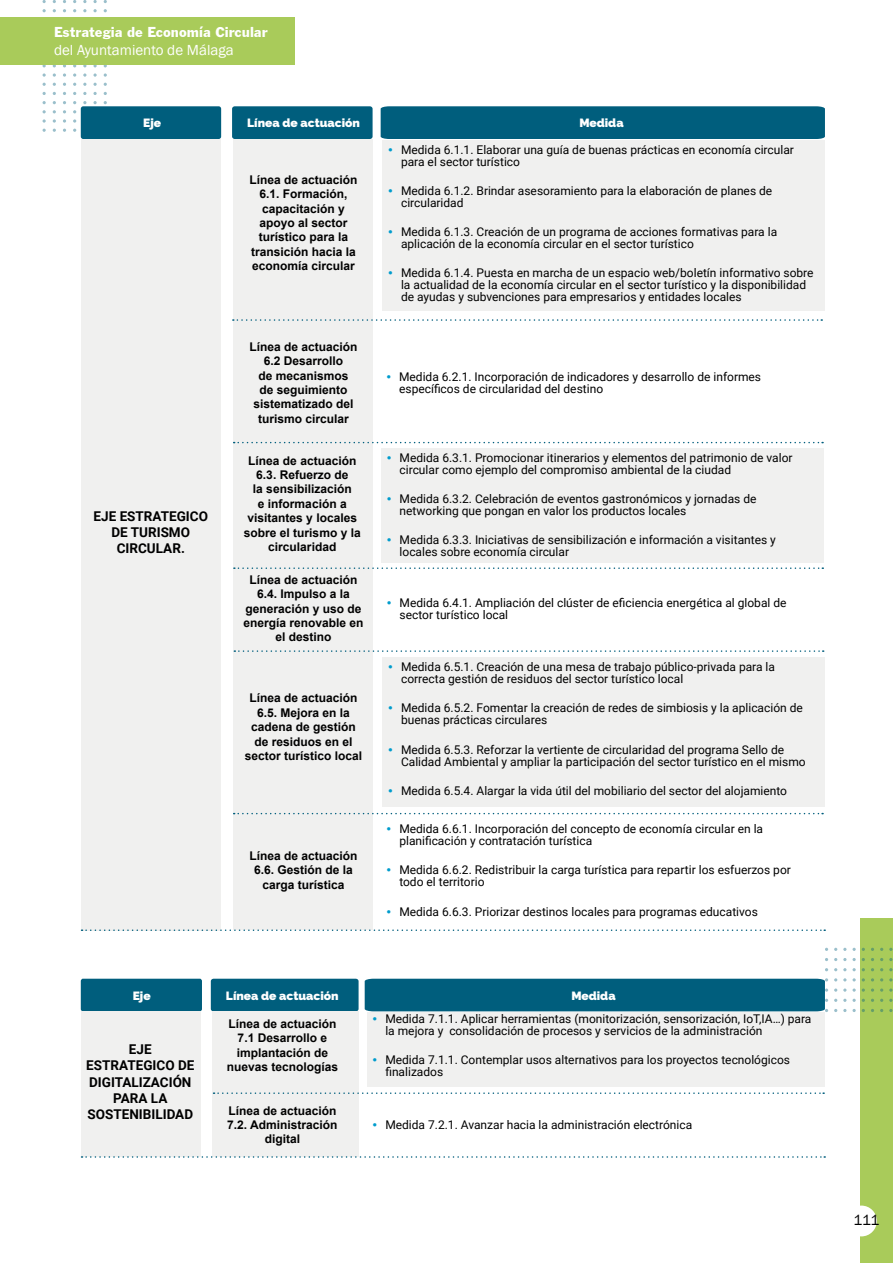
<style>
.page{position:relative;width:893px;height:1263px;background:#fff}
.page>*{position:absolute;margin:0;border:0;box-sizing:border-box;transform-origin:0 0}
.t1{font:15px "Franklin Gothic";color:#fff}
.t2{font:15px "Franklin Gothic";color:#fff}
.t3{font:15px "Franklin Gothic";color:#000}
.t4{font:700 13.5px/16.2px "Roboto";color:#000;text-align:center}
.t5{font:12px/12px "Roboto";color:#000}
.t6{font:700 12px/14.4px "Arial";color:#000;text-align:center}
.t7{font:800 12px "Raleway";color:#fff}
.s1{font-family:"Bembo Std";font-size:13.5px;color:#009ccd}
</style>
<div class="page">
<div style="left:861px;top:918px;width:32px;height:345px;background:#a9cb5a"></div>
<div style="left:846px;top:1205px;width:31px;height:31px;background:#fff;border-radius:50%"></div>
<svg style="left:93px;top:92px;width:4px;height:3px"></svg>
<svg style="left:63px;top:119px;width:3px;height:4px"></svg>
<svg style="left:93px;top:0;width:4px;height:3px"></svg>
<svg style="left:63px;top:73px;width:3px;height:4px"></svg>
<svg style="left:93px;top:73px;width:4px;height:4px"></svg>
<svg style="left:852px;top:988px;width:4px;height:4px"></svg>
<svg style="left:852px;top:1009px;width:4px;height:3px"></svg>
<svg style="left:852px;top:958px;width:4px;height:3px"></svg>
<div style="left:0;top:17px;width:295px;height:48px;background:#a9cb5a"></div>
<div style="left:81px;top:106px;width:140px;height:33px;background:#005e7d;border-radius:2px"></div>
<div style="left:81px;top:139px;width:140px;height:791px;background:#f0f0ef"></div>
<div style="left:232px;top:106px;width:141px;height:33px;background:#005e7d;border-radius:3px"></div>
<div style="left:233px;top:140px;width:140px;height:790px;background:#f0f0ef"></div>
<div style="left:381px;top:106px;width:444px;height:33px;background:#005e7d"></div>
<div style="left:383px;top:140px;width:442px;height:170px;background:#f0f0ef"></div>
<svg style="left:82px;top:929px;width:743px;height:2px"></svg>
<svg style="left:233px;top:319px;width:589px;height:2px"></svg>
<div style="left:381px;top:448px;width:442px;height:115px;background:#f0f0ef"></div>
<svg style="left:234px;top:442px;width:589px;height:1px"></svg>
<svg style="left:234px;top:567px;width:589px;height:2px"></svg>
<div style="left:383px;top:658px;width:442px;height:149px;background:#f0f0ef"></div>
<svg style="left:234px;top:650px;width:590px;height:2px"></svg>
<svg style="left:234px;top:813px;width:589px;height:1px"></svg>
<div style="left:81px;top:979px;width:121px;height:32px;background:#005e7d;border-radius:2px"></div>
<div style="left:81px;top:1011px;width:120px;height:145px;background:#f0f0ef"></div>
<div style="left:211px;top:979px;width:148px;height:32px;background:#005e7d;border-radius:3px"></div>
<div style="left:212px;top:1011px;width:147px;height:145px;background:#f0f0ef"></div>
<div style="left:365px;top:978px;width:463px;height:34px;background:#005e7d"></div>
<div style="left:367px;top:1012px;width:458px;height:74px;background:#f0f0ef"></div>
<svg style="left:214px;top:1092px;width:610px;height:2px"></svg>
<svg style="left:82px;top:1156px;width:743px;height:2px"></svg>
<p class="t1" style="left:54px;top:23px;width:215px">Estrategia de Economía Circular</p>
<p class="t2" style="left:54px;top:40px;width:181px">del Ayuntamiento de Málaga</p>
<p class="t7" style="left:143px;top:116px;width:19px">Eje</p>
<p class="t7" style="left:247px;top:116px;width:114px">Línea de actuación</p>
<p class="t7" style="left:579px;top:116px;width:46px">Medida</p>
<p class="t4" style="left:94px;top:507px;width:116px">EJE ESTRATEGICO<br>DE TURISMO<br>CIRCULAR.</p>
<p class="t6" style="left:250px;top:173px;width:110px">Línea de actuación<br>6.1. Formación, capacitación y apoyo al sector turístico para la transición hacia la economía circular</p>
<p class="t6" style="left:250px;top:340px;width:110px">Línea de actuación<br>6.2 Desarrollo<br>de mecanismos<br>de seguimiento sistematizado del turismo circular</p>
<p class="t6" style="left:244px;top:453px;width:118px">Línea de actuación<br>6.3. Refuerzo de<br>la sensibilización<br>e información a visitantes y locales sobre el turismo y la circularidad</p>
<p class="t6" style="left:244px;top:573px;width:122px">Línea de actuación<br>6.4. Impulso a la generación y uso de energía renovable en el destino</p>
<p class="t6" style="left:245px;top:691px;width:119px">Línea de actuación<br>6.5. Mejora en la cadena de gestión de residuos en el sector turístico local</p>
<p class="t6" style="left:249px;top:849px;width:110px">Línea de actuación<br>6.6. Gestión de la carga turística</p>
<p class="t5" style="left:401px;top:143px;width:394px;text-indent:-13px"><span class="s1">•</span> Medida 6.1.1. Elaborar una guía de buenas prácticas en economía circular para el sector turístico</p>
<p class="t5" style="left:401px;top:184px;width:373px;text-indent:-13px"><span class="s1">•</span> Medida 6.1.2. Brindar asesoramiento para la elaboración de planes de circularidad</p>
<p class="t5" style="left:401px;top:225px;width:378px;text-indent:-13px"><span class="s1">•</span> Medida 6.1.3. Creación de un programa de acciones formativas para la aplicación de la economía circular en el sector turístico</p>
<p class="t5" style="left:401px;top:266px;width:414px;text-indent:-13px"><span class="s1">•</span> Medida 6.1.4. Puesta en marcha de un espacio web/boletín informativo sobre la actualidad de la economía circular en el sector turístico y la disponibilidad de ayudas y subvenciones para empresarios y entidades locales</p>
<p class="t5" style="left:399px;top:370px;width:364px;text-indent:-13px"><span class="s1">•</span> Medida 6.2.1. Incorporación de indicadores y desarrollo de informes específicos de circularidad del destino</p>
<p class="t5" style="left:400px;top:451px;width:395px;text-indent:-13px"><span class="s1">•</span> Medida 6.3.1. Promocionar itinerarios y elementos del patrimonio de valor circular como ejemplo del compromiso ambiental de la ciudad</p>
<p class="t5" style="left:400px;top:492px;width:358px;text-indent:-13px"><span class="s1">•</span> Medida 6.3.2. Celebración de eventos gastronómicos y jornadas de networking que pongan en valor los productos locales</p>
<p class="t5" style="left:400px;top:533px;width:378px;text-indent:-13px"><span class="s1">•</span> Medida 6.3.3. Iniciativas de sensibilización e información a visitantes y locales sobre economía circular</p>
<p class="t5" style="left:400px;top:596px;width:388px;text-indent:-13px"><span class="s1">•</span> Medida 6.4.1. Ampliación del clúster de eficiencia energética al global de sector turístico local</p>
<p class="t5" style="left:401px;top:661px;width:376px;text-indent:-13px"><span class="s1">•</span> Medida 6.5.1. Creación de una mesa de trabajo público-privada para la correcta gestión de residuos del sector turístico local</p>
<p class="t5" style="left:401px;top:702px;width:403px;text-indent:-13px"><span class="s1">•</span> Medida 6.5.2. Fomentar la creación de redes de simbiosis y la aplicación de buenas prácticas circulares</p>
<p class="t5" style="left:401px;top:743px;width:406px;text-indent:-13px"><span class="s1">•</span> Medida 6.5.3. Reforzar la vertiente de circularidad del programa Sello de<br>Calidad Ambiental y ampliar la participación del sector turístico en el mismo</p>
<p class="t5" style="left:388px;top:784px;width:400px"><span class="s1">•</span> Medida 6.5.4. Alargar la vida útil del mobiliario del sector del alojamiento</p>
<p class="t5" style="left:399px;top:823px;width:365px;text-indent:-13px"><span class="s1">•</span> Medida 6.6.1. Incorporación del concepto de economía circular en la planificación y contratación turística</p>
<p class="t5" style="left:399px;top:864px;width:393px;text-indent:-13px"><span class="s1">•</span> Medida 6.6.2. Redistribuir la carga turística para repartir los esfuerzos por todo el territorio</p>
<p class="t5" style="left:387px;top:905px;width:373px"><span class="s1">•</span> Medida 6.6.3. Priorizar destinos locales para programas educativos</p>
<p class="t7" style="left:133px;top:988px;width:19px">Eje</p>
<p class="t7" style="left:226px;top:988px;width:114px">Línea de actuación</p>
<p class="t7" style="left:571px;top:988px;width:46px">Medida</p>
<p class="t4" style="left:86px;top:1041px;width:110px">EJE<br>ESTRATEGICO DE<br>DIGITALIZACIÓN<br>PARA LA<br>SOSTENIBILIDAD</p>
<p class="t6" style="left:227px;top:1017px;width:113px">Línea de actuación<br>7.1 Desarrollo e implantación de nuevas tecnologías</p>
<p class="t6" style="left:227px;top:1103px;width:112px">Línea de actuación<br>7.2. Administración digital</p>
<p class="t5" style="left:385px;top:1012px;width:428px;text-indent:-13px"><span class="s1">•</span> Medida 7.1.1. Aplicar herramientas (monitorización, sensorización, IoT,IA…) para la mejora y consolidación de procesos y servicios de la administración</p>
<p class="t5" style="left:385px;top:1053px;width:406px;text-indent:-13px"><span class="s1">•</span> Medida 7.1.1. Contemplar usos alternativos para los proyectos tecnológicos finalizados</p>
<p class="t5" style="left:373px;top:1118px;width:321px"><span class="s1">•</span> Medida 7.2.1. Avanzar hacia la administración electrónica</p>
<p class="t3" style="left:854px;top:1211px;width:27px">111</p>
</div>
